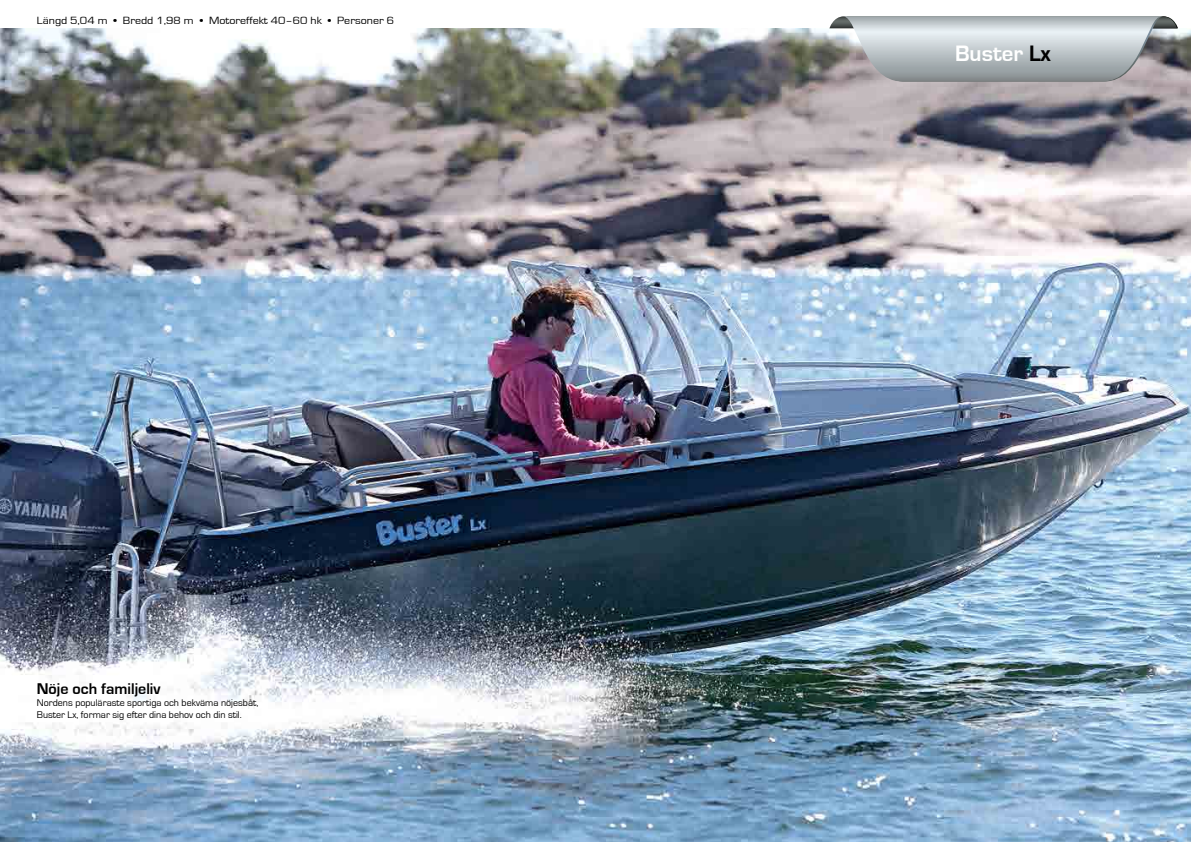
<style>
.page{position:relative;width:1191px;height:842px;background:#fff}
.page>*{position:absolute;margin:0;border:0;box-sizing:border-box;transform-origin:0 0}
.t1{font:700 23px "Eurostile";color:#fff}
.t2{font:700 16px "Eurostile";color:#000}
.t3{font:10.8px "Eurostile";color:#000;scale:1.11 1}
.t4{font:10px/12px "Eurostile";color:#000}
.s1{color:#000}
</style>
<div class="page">
<img style="left:0;top:28px;width:1191px;height:814px">
<svg style="left:829px;top:16px;width:349px;height:65px;background:#b3b9bc"></svg>
<p class="t3" style="left:37px;top:15px;width:323px">Längd 5,04 m • Bredd 1,98 m • Motoreffekt 40–60 hk • Personer 6</p>
<h2 class="t2" style="left:37px;top:680px;width:125px">Nöje och familjeliv</h2>
<p class="t4" style="left:37px;top:697px;width:223px">Nordens populäraste sportiga och bekväma nöjesbåt,<br>Buster Lx, formar sig efter dina behov och din stil.</p>
<h1 class="t1" style="left:955px;top:41px;width:97px">Buster <span class="s1">Lx</span></h1>
</div>
